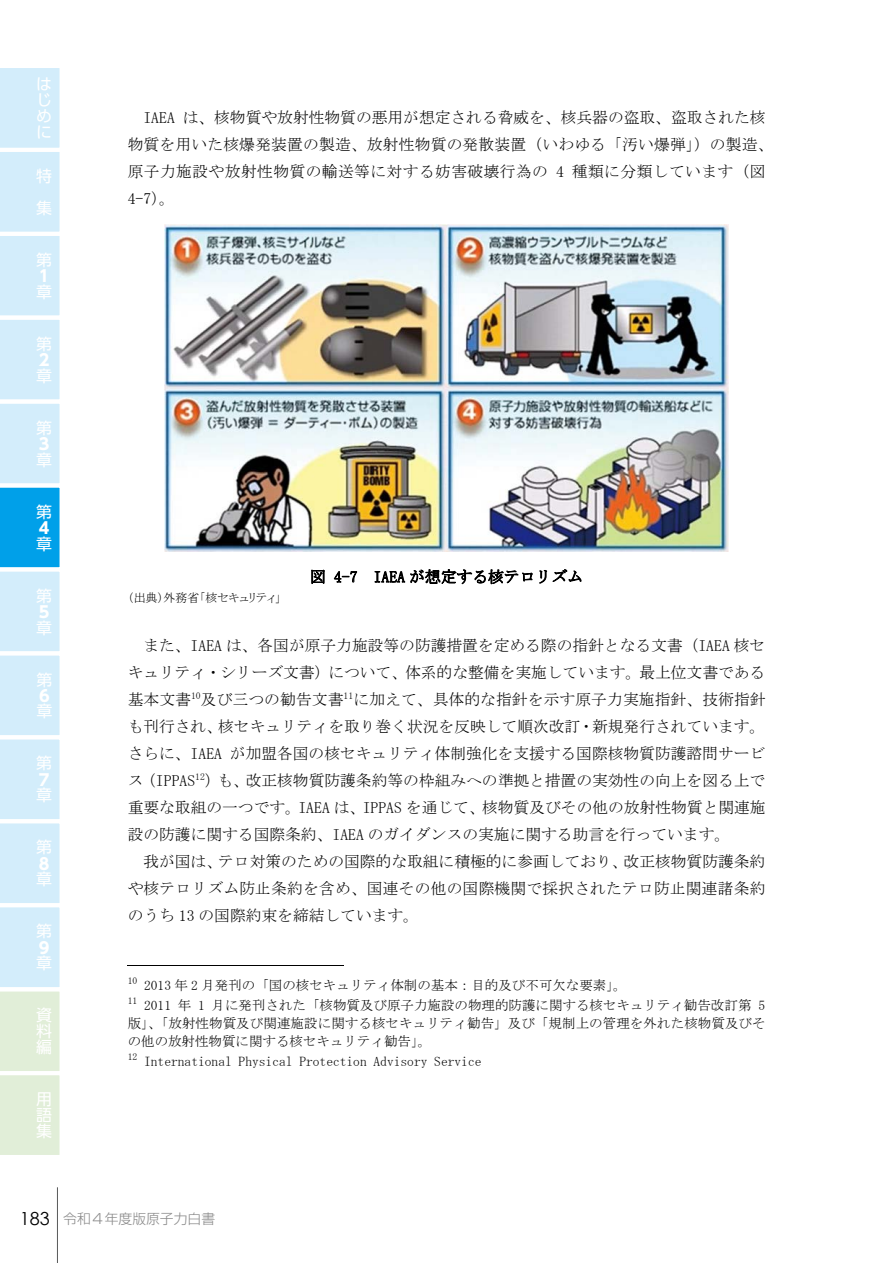
<style>
.page{position:relative;width:893px;height:1263px;background:#fff}
.page>*{position:absolute;margin:0;border:0;box-sizing:border-box;transform-origin:0 0}
.t1{font:15.9px/15.9px "UD Shin Go Pro";color:#fff;text-align:justify}
.t2{font:700 15.9px "UD Shin Go Pro";color:#fff}
.t3{font:15.75px/27px "MS Mincho";letter-spacing:.005em;color:#000;text-align:justify}
.t4{font:300 13.8px "Shin Go Pro";color:#898989}
.t5{font:13.5px/20.4px "MS Mincho";color:#000}
.t6{font:12px "MS P Mincho";color:#000}
.s1{font-family:"Century Gothic";font-weight:400;font-size:18px;color:#000}
</style>
<div class="page">
<hr style="left:128px;top:965px;width:216px;height:1px;background:#000">
<img style="left:165px;top:224px;width:563px;height:327px">
<hr style="left:57px;top:1187px;width:1px;height:76px;background:#585959">
<svg style="left:0;top:68px;width:60px;height:1087px;background:#c7e8f4"></svg>
<p class="t1" style="left:36px;top:76px;width:16px">はじめに</p>
<p class="t1" style="left:36px;top:159px;width:17px;line-height:32px">特集</p>
<p class="t1" style="left:36px;top:251px;width:17px">第</p>
<p class="t2" style="left:36px;top:263px;width:11px">１</p>
<p class="t1" style="left:36px;top:283px;width:17px">章</p>
<p class="t1" style="left:36px;top:335px;width:17px">第</p>
<p class="t2" style="left:36px;top:347px;width:14px">２</p>
<p class="t1" style="left:36px;top:367px;width:17px">章</p>
<p class="t1" style="left:36px;top:419px;width:17px">第</p>
<p class="t2" style="left:36px;top:431px;width:14px">３</p>
<p class="t1" style="left:36px;top:451px;width:17px">章</p>
<p class="t1" style="left:36px;top:503px;width:17px">第</p>
<p class="t2" style="left:36px;top:515px;width:14px">４</p>
<p class="t1" style="left:36px;top:535px;width:17px">章</p>
<p class="t1" style="left:36px;top:587px;width:17px">第</p>
<p class="t2" style="left:36px;top:599px;width:14px">５</p>
<p class="t1" style="left:36px;top:619px;width:17px">章</p>
<p class="t1" style="left:37px;top:671px;width:17px">第</p>
<p class="t2" style="left:37px;top:683px;width:14px">６</p>
<p class="t1" style="left:37px;top:703px;width:17px">章</p>
<p class="t1" style="left:36px;top:755px;width:17px">第</p>
<p class="t2" style="left:36px;top:767px;width:14px">７</p>
<p class="t1" style="left:36px;top:787px;width:17px">章</p>
<p class="t1" style="left:36px;top:839px;width:17px">第</p>
<p class="t2" style="left:36px;top:851px;width:14px">８</p>
<p class="t1" style="left:36px;top:871px;width:17px">章</p>
<p class="t1" style="left:36px;top:923px;width:17px">第</p>
<p class="t2" style="left:36px;top:935px;width:14px">９</p>
<p class="t1" style="left:36px;top:955px;width:17px">章</p>
<p class="t1" style="left:36px;top:1007px;width:17px">資料編</p>
<p class="t1" style="left:36px;top:1091px;width:17px">用語集</p>
<p class="t3" style="left:128px;top:104px;width:647px;text-align:left;text-indent:16px">IAEA は、核物質や放射性物質の悪用が想定される脅威を、核兵器の盗取、盗取された核物質を用いた核爆発装置の製造、放射性物質の発散装置（いわゆる「汚い爆弾」）の製造、原子力施設や放射性物質の輸送等に対する妨害破壊行為の 4 種類に分類しています（図4-7）。</p>
<p class="t3" style="left:310px;top:563px;width:274px">図 4-7 IAEA が想定する核テロリズム</p>
<p class="t6" style="left:128px;top:592px;width:155px">（出典）外務省「核セキュリティ」</p>
<p class="t3" style="left:128px;top:632px;width:639px;text-indent:16px">また、IAEA は、各国が原子力施設等の防護措置を定める際の指針となる文書（IAEA 核セキュリティ・シリーズ文書）について、体系的な整備を実施しています。最上位文書である基本文書<sup>10</sup>及び三つの勧告文書<sup>11</sup>に加えて、具体的な指針を示す原子力実施指針、技術指針も刊行され、核セキュリティを取り巻く状況を反映して順次改訂・新規発行されています。さらに、IAEA が加盟各国の核セキュリティ体制強化を支援する国際核物質防護諮問サービス（IPPAS<sup>12</sup>）も、改正核物質防護条約等の枠組みへの準拠と措置の実効性の向上を図る上で重要な取組の一つです。IAEA は、IPPAS を通じて、核物質及びその他の放射性物質と関連施設の防護に関する国際条約、IAEA のガイダンスの実施に関する助言を行っています。</p>
<p class="t3" style="left:128px;top:848px;width:639px;text-indent:16px">我が国は、テロ対策のための国際的な取組に積極的に参画しており、改正核物質防護条約や核テロリズム防止条約を含め、国連その他の国際機関で採択されたテロ防止関連諸条約のうち 13 の国際約束を締結しています。</p>
<p class="t5" style="left:128px;top:974px;width:639px"><sup>10</sup> 2013 年 2 月発刊の「国の核セキュリティ体制の基本：目的及び不可欠な要素」。<br><sup>11</sup> 2011 年 1 月に発刊された「核物質及び原子力施設の物理的防護に関する核セキュリティ勧告改訂第 5</p>
<p class="t5" style="left:128px;top:1015px;width:639px;line-height:17.5px">版」、「放射性物質及び関連施設に関する核セキュリティ勧告」及び「規制上の管理を外れた核物質及びその他の放射性物質に関する核セキュリティ勧告」。</p>
<p class="t5" style="left:128px;top:1050px;width:355px"><sup>12</sup> International Physical Protection Advisory Service</p>
<p class="t4" style="left:20px;top:1208px;width:197px"><span class="s1">183</span> 令和４年度版原子力白書</p>
</div>
